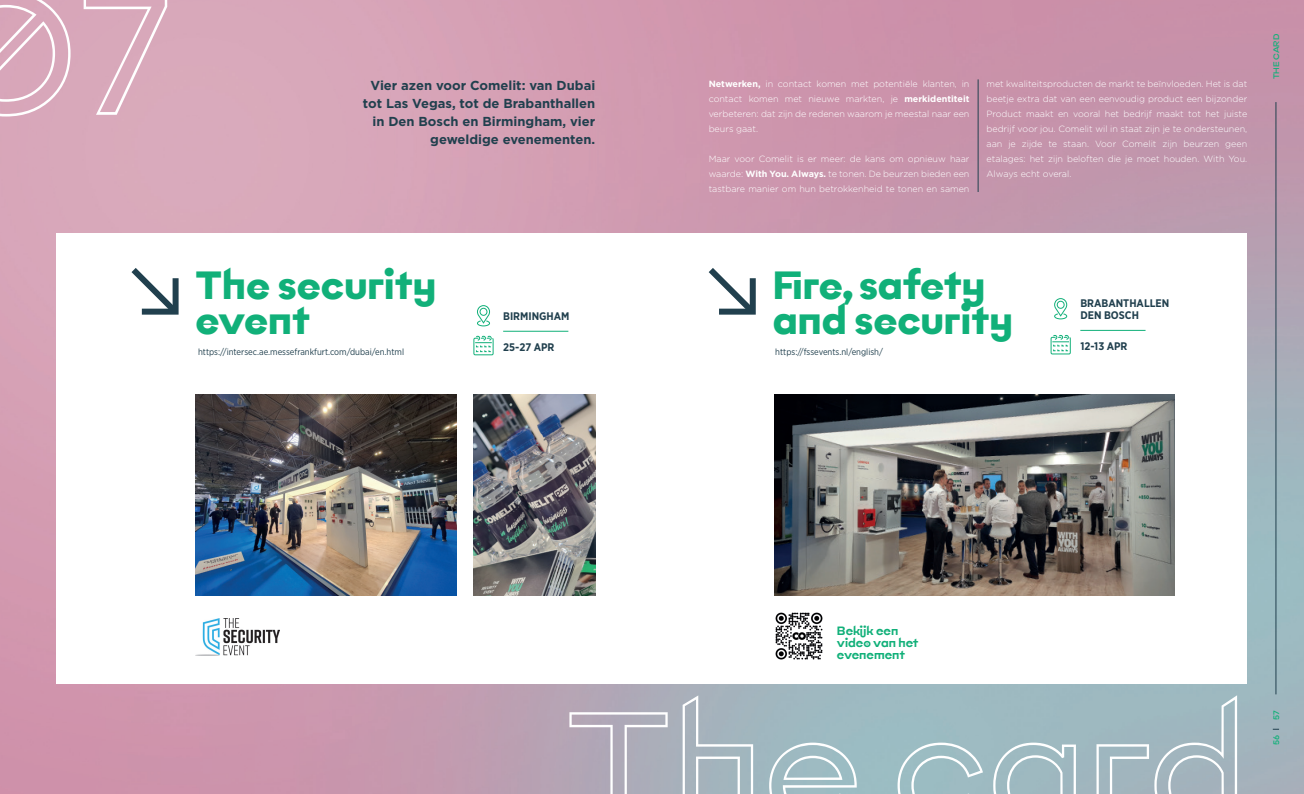
<style>
.page{position:relative;width:1304px;height:794px;background:#fff}
.page>*{position:absolute;margin:0;border:0;box-sizing:border-box;transform-origin:0 0}
.t1{font:171.1px "Epillox Outline";color:#fff;scale:.95 1}
.t2{font:159.9px "Epillox Outline";color:#fff;scale:.95 1}
.t3{font:700 39.2px/35.1px "Epillox";color:#11b079}
.t4{font:700 13px/18px "Gotham";color:#21404e;text-align:right}
.t5{font:600 12px/12px "Epillox";color:#11b079}
.t6{font:700 11px "Gotham Narrow";color:#21404e}
.t7{font:300 9px/15px "Gotham";color:#fff;text-align:justify}
.t8{font:9px "Gotham Narrow";color:#21404e}
.t9{font:8px "Epillox";color:#11b079}
.s1{font-weight:700}
</style>
<div class="page">
<img style="left:0;top:0;width:1304px;height:794px">
<div style="left:57px;top:233px;width:1190px;height:450px;background:#fff"></div>
<hr style="left:1276px;top:102px;width:1px;height:592px;background:#21404e">
<svg style="left:131px;top:268px;width:48px;height:47px"></svg>
<svg style="left:708px;top:268px;width:48px;height:47px"></svg>
<svg style="left:477px;top:305px;width:13px;height:22px"></svg>
<svg style="left:473px;top:335px;width:21px;height:21px"></svg>
<hr style="left:503px;top:331px;width:65px;height:1px;background:#11b079">
<img style="left:196px;top:395px;width:260px;height:200px">
<img style="left:775px;top:395px;width:399px;height:200px">
<img style="left:473px;top:395px;width:122px;height:200px">
<img style="left:196px;top:618px;width:84px;height:37px">
<svg style="left:1054px;top:298px;width:14px;height:22px"></svg>
<svg style="left:1050px;top:334px;width:21px;height:21px"></svg>
<hr style="left:1080px;top:330px;width:65px;height:1px;background:#11b079">
<hr style="left:978px;top:79px;width:1px;height:113px;background:#21404e">
<img style="left:775px;top:612px;width:48px;height:48px">
<p class="t1" style="left:-67px;top:-98px;width:254px">07</p>
<p class="t4" style="left:363px;top:76px;width:234px">Vier azen voor Comelit: van Dubai tot Las Vegas, tot de Brabanthallen in Den Bosch en Birmingham, vier geweldige evenementen.</p>
<p class="t7" style="left:709px;top:76px;width:262px"><span class="s1">Netwerken,</span> in contact komen met potentiële klanten, in contact komen met nieuwe markten, je <span class="s1">merkidentiteit </span>verbeteren: dat zijn de redenen waarom je meestal naar een beurs gaat.</p>
<p class="t7" style="left:709px;top:151px;width:262px">Maar voor Comelit is er meer: de kans om opnieuw haar waarde: <span class="s1">With You. Always.</span> te tonen. De beurzen bieden een tastbare manier om hun betrokkenheid te tonen en samen</p>
<p class="t7" style="left:986px;top:76px;width:262px">met kwaliteitsproducten de markt te beïnvloeden. Het is dat beetje extra dat van een eenvoudig product een bijzonder Product maakt en vooral het bedrijf maakt tot het juiste bedrijf voor jou. Comelit wil in staat zijn je te ondersteunen, aan je zijde te staan. Voor Comelit zijn beurzen geen etalages: het zijn beloften die je moet houden. With You.<br>Always echt overal.</p>
<p class="t9" style="left:1269px;top:79px;width:47px;rotate:-90deg">THE CARD</p>
<p class="t3" style="left:196px;top:263px;width:242px">The security event</p>
<p class="t3" style="left:773px;top:263px;width:242px">Fire, safety and security</p>
<p class="t6" style="left:503px;top:309px;width:68px">BIRMINGHAM</p>
<p class="t6" style="left:503px;top:340px;width:53px">25-27 APR</p>
<p class="t8" style="left:198px;top:346px;width:208px">https://intersec.ae.messefrankfurt.com/dubai/en.html</p>
<p class="t8" style="left:775px;top:346px;width:109px">https://fssevents.nl/english/</p>
<p class="t6" style="left:1080px;top:296px;width:91px">BRABANTHALLEN</p>
<p class="t6" style="left:1080px;top:308px;width:60px">DEN BOSCH</p>
<p class="t6" style="left:1080px;top:339px;width:49px">12-13 APR</p>
<p class="t5" style="left:837px;top:623px;width:83px">Bekijk een video van het evenement</p>
<p class="t2" style="left:565px;top:628px;width:720px">The card</p>
<p class="t9" style="left:1269px;top:720px;width:11px;rotate:-90deg">57</p>
<p class="t9" style="left:1269px;top:745px;width:12px;rotate:-90deg">56</p>
</div>
